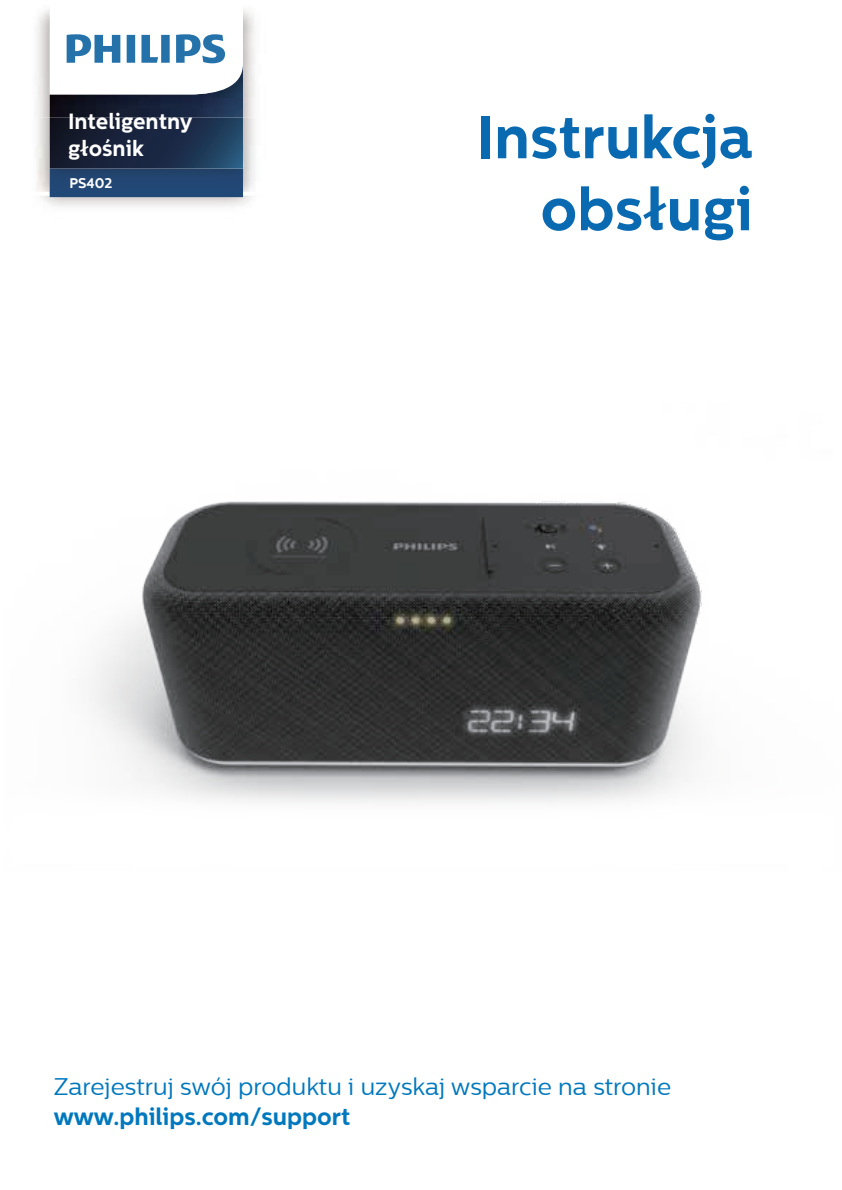
<style>
.page{position:relative;width:842px;height:1190px;background:#fff}
.page>*{position:absolute;margin:0;border:0;box-sizing:border-box;transform-origin:0 0}
.t1{font:700 60px/72px "Centrale Sans";color:#096ab1;text-align:right}
.t2{font:24px "Centrale Sans";color:#0078be}
.t3{font:700 24px "Centrale Sans";color:#0078be}
.t4{font:700 22px/26.4px "Centrale Sans";color:#fff}
.t5{font:700 14px "Centrale Sans";color:#fff}
</style>
<div class="page">
<img style="left:37px;top:124px;width:218px;height:21px">
<img style="left:33px;top:145px;width:233px;height:47px">
<img style="left:50px;top:169px;width:193px;height:28px">
<svg style="left:50px;top:124px;width:194px;height:45px;background:#1b2c45"></svg>
<img style="left:36px;top:9px;width:219px;height:115px">
<img style="left:50px;top:94px;width:193px;height:24px">
<svg style="left:50px;top:9px;width:193px;height:85px"></svg>
<img style="left:90px;top:501px;width:612px;height:302px">
<p class="t4" style="left:68px;top:108px;width:126px">Inteligentny głośnik</p>
<p class="t5" style="left:69px;top:175px;width:45px">PS402</p>
<p class="t1" style="left:476px;top:101px;width:278px">Instrukcja obsługi</p>
<p class="t2" style="left:54px;top:1073px;width:619px">Zarejestruj swój produktu i uzyskaj wsparcie na stronie</p>
<p class="t3" style="left:54px;top:1103px;width:298px">www.philips.com/support</p>
</div>
